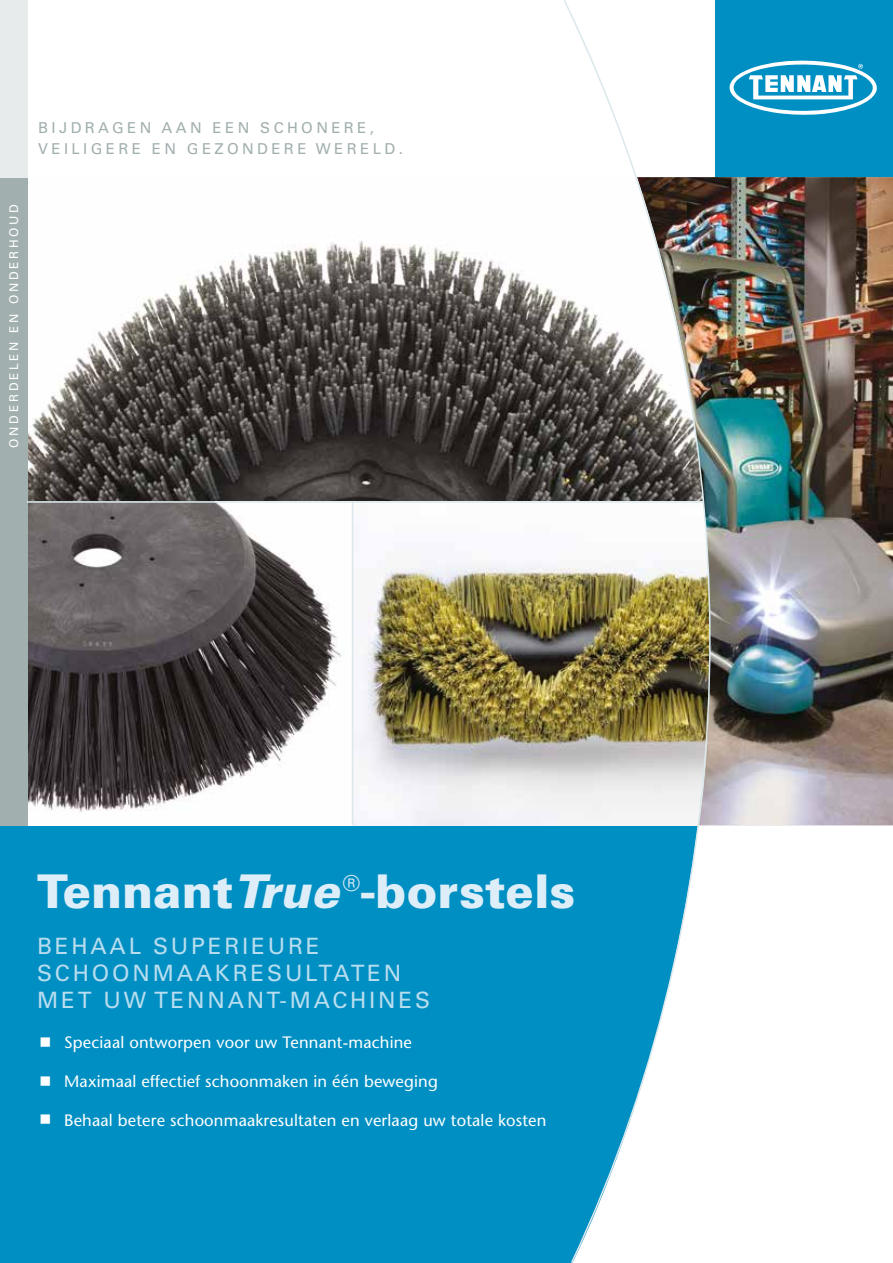
<style>
.page{position:relative;width:893px;height:1263px;background:#fff}
.page>*{position:absolute;margin:0;border:0;box-sizing:border-box;transform-origin:0 0}
.t1{font:900 46.5px "Univers";color:#ddeef8}
.t2{font:22.5px/27px "Univers";letter-spacing:.125em;color:#b8ddef}
.t3{font:500 16.5px "Stone Sans Std";letter-spacing:.01em;color:#fff}
.t4{font:15px/21px "Univers";letter-spacing:.225em;color:#a1afae}
.t5{font:12px "Univers";letter-spacing:.225em;color:#fff}
.s1{font-family:"Univers LT Std";font-style:italic}
</style>
<div class="page">
<div style="left:0;top:649px;width:893px;height:614px;background:#008fc3"></div>
<div style="left:711px;top:825px;width:182px;height:438px;background:#fff"></div>
<img style="left:27px;top:177px;width:535px;height:324px">
<img style="left:353px;top:503px;width:209px;height:322px">
<svg style="left:27px;top:503px;width:325px;height:322px"></svg>
<svg style="left:716px;top:0;width:177px;height:177px"></svg>
<img style="left:711px;top:177px;width:182px;height:648px">
<div style="left:0;top:177px;width:27px;height:648px;background:#a1afae"></div>
<div style="left:0;top:0;width:27px;height:177px;background:#e7ebeb"></div>
<hr style="left:27px;top:501px;width:676px;height:2px;background:#dae8ec">
<hr style="left:352px;top:501px;width:1px;height:324px;background:#dae8ec">
<img style="left:562px;top:0;width:149px;height:1263px">
<p class="t4" style="left:38px;top:117px;width:366px">BIJDRAGEN AAN EEN SCHONERE,<br>VEILIGERE EN GEZONDERE WERELD.</p>
<p class="t5" style="left:7px;top:448px;width:245px;rotate:-90deg">ONDERDELEN EN ONDERHOUD</p>
<h1 class="t1" style="left:37px;top:863px;width:540px">Tennant<span class="s1">True</span> <sup>®</sup>-borstels</h1>
<h2 class="t2" style="left:37px;top:933px;width:394px">BEHAAL SUPERIEURE<br>SCHOONMAAKRESULTATEN<br>MET UW TENNANT-MACHINES</h2>
<p class="t3" style="left:64px;top:1033px;width:349px">Speciaal ontworpen voor uw Tennant-machine</p>
<p class="t3" style="left:64px;top:1071px;width:375px">Maximaal effectief schoonmaken in één beweging</p>
<p class="t3" style="left:64px;top:1110px;width:484px">Behaal betere schoonmaakresultaten en verlaag uw totale kosten</p>
</div>
